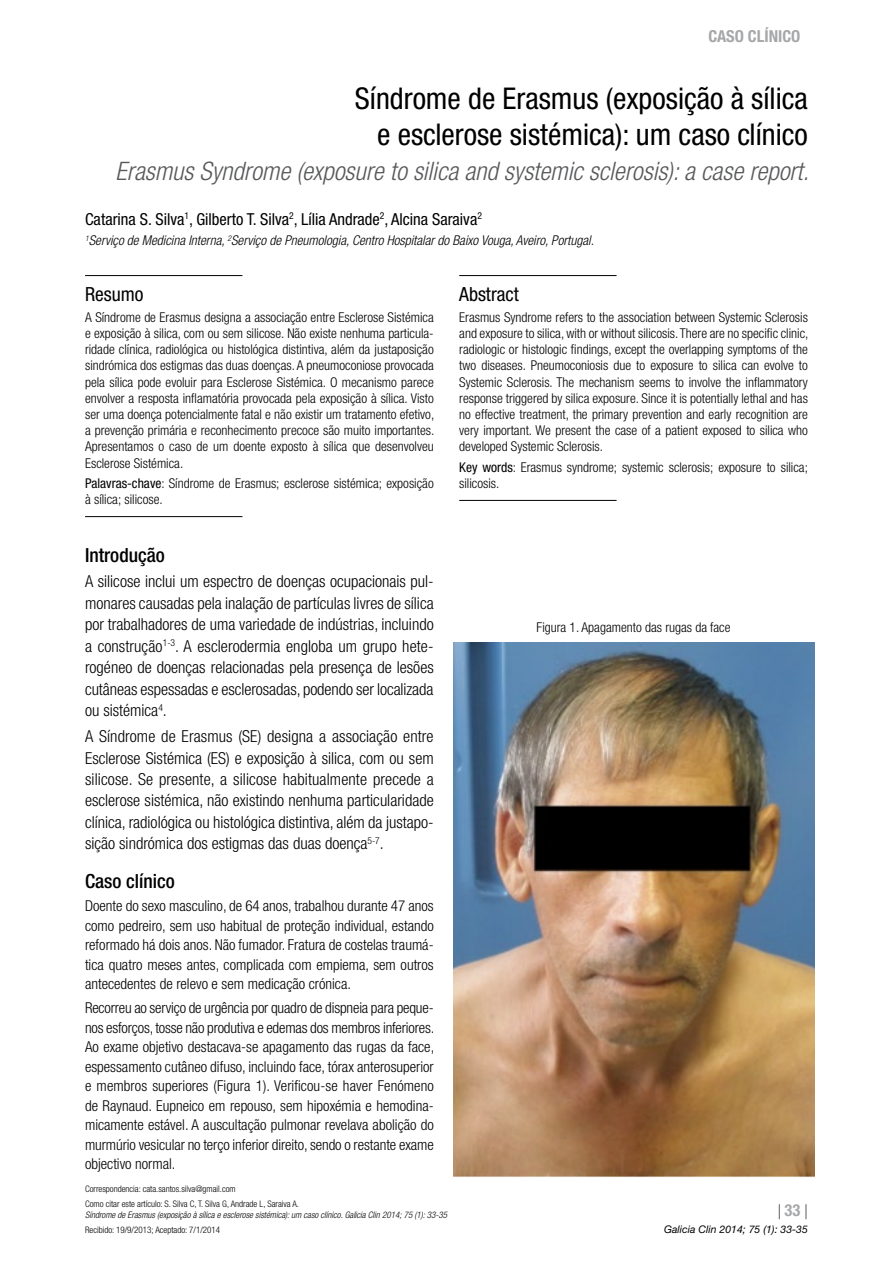
<style>
.page{position:relative;width:893px;height:1263px;background:#fff}
.page>*{position:absolute;margin:0;border:0;box-sizing:border-box;transform-origin:0 0}
.TITULO_ESP{font:condensed 30px/36px "Helvetica Neue";color:#000;text-align:right}
.TITULO_ING{font:italic 300 condensed 25.5px "Helvetica Neue";color:#58595b}
.EPIGRAFE{font:500 condensed 19.5px "Helvetica Neue";color:#000}
.RESUMEN_TITULO{font:condensed 19.5px "Helvetica Neue";color:#000}
.t1{font:300 condensed 16.5px/21.5px "Helvetica Neue";color:#000;text-align:justify}
.AUTORES{font:condensed 16.5px "Helvetica Neue";color:#000}
.TABLAS{font:700 condensed 16.5px "Helvetica Neue";color:#a6a7a9}
.t2{font:300 condensed 15px/19.5px "Helvetica Neue";color:#000;text-align:justify}
.t3{font:100 15px "Helvetica Neue";color:#000}
.RESUMEN-ABSTRACT{font:300 condensed 13.5px/16.2px "Helvetica Neue";color:#000;text-align:justify}
.CENTRO_TRABAJO{font:italic 300 condensed 13.5px "Helvetica Neue";color:#000}
.TABLAS-2{font:300 condensed 13.5px "Helvetica Neue";color:#000}
.t4{font:italic 10.5px "Helvetica Neue";color:#000}
.TABLAS-3{font:italic 300 condensed 9px/10.8px "Helvetica Neue";color:#000}
.TABLAS-4{font:300 condensed 9px "Helvetica Neue";color:#000}
.s1{font-weight:400}
.s2{font-style:normal}
.s3{font-weight:700;font-stretch:condensed;font-size:16.5px;color:#a6a7a9}
</style>
<div class="page">
<hr style="left:85px;top:275px;width:157px;height:1px;background:#000">
<hr style="left:85px;top:516px;width:157px;height:1px;background:#000">
<hr style="left:459px;top:275px;width:158px;height:1px;background:#000">
<hr style="left:459px;top:500px;width:158px;height:1px;background:#000">
<img style="left:453px;top:643px;width:361px;height:534px">
<p class="TABLAS" style="left:708px;top:26px;width:93px">CASO CLÍNICO</p>
<p class="TITULO_ESP" style="left:355px;top:80px;width:455px">Síndrome de Erasmus (exposição à sílica e esclerose sistémica): um caso clínico</p>
<p class="TITULO_ING" style="left:116px;top:156px;width:695px">Erasmus Syndrome (exposure to silica and systemic sclerosis): a case report.</p>
<p class="AUTORES" style="left:85px;top:209px;width:398px">Catarina S. Silva<sup>1</sup>, Gilberto T. Silva<sup>2</sup>, Lília Andrade<sup>2</sup>, Alcina Saraiva<sup>2</sup></p>
<p class="CENTRO_TRABAJO" style="left:85px;top:233px;width:510px"><sup>1</sup>Serviço de Medicina Interna, <sup>2</sup>Serviço de Pneumologia, Centro Hospitalar do Baixo Vouga, Aveiro, Portugal.</p>
<p class="RESUMEN_TITULO" style="left:85px;top:283px;width:60px">Resumo</p>
<p class="RESUMEN-ABSTRACT" style="left:85px;top:309px;width:351px">A Síndrome de Erasmus designa a associação entre Esclerose Sistémica e exposição à silica, com ou sem silicose. Não existe nenhuma particula&shy;ridade clínica, radiológica ou histológica distintiva, além da justaposição sindrómica dos estigmas das duas doenças. A pneumoconiose provocada pela sílica pode evoluir para Esclerose Sistémica. O mecanismo parece envolver a resposta inflamatória provocada pela exposição à sílica. Visto ser uma doença potencialmente fatal e não existir um tratamento efetivo, a prevenção primária e reconhecimento precoce são muito importantes.<br>Apresentamos o caso de um doente exposto à sílica que desenvolveu Esclerose Sistémica.</p>
<p class="RESUMEN-ABSTRACT" style="left:85px;top:475px;width:350px"><span class="s1">Palavras-chave</span>: Síndrome de Erasmus; esclerose sistémica; exposição à sílica; silicose.</p>
<p class="RESUMEN_TITULO" style="left:459px;top:283px;width:61px">Abstract</p>
<p class="RESUMEN-ABSTRACT" style="left:459px;top:309px;width:351px">Erasmus Syndrome refers to the association between Systemic Sclerosis and exposure to silica, with or without silicosis. There are no specific clinic, radiologic or histologic findings, except the overlapping symptoms of the two diseases. Pneumoconiosis due to exposure to silica can evolve to Systemic Sclerosis. The mechanism seems to involve the inflammatory response triggered by silica exposure. Since it is potentially lethal and has no effective treatment, the primary prevention and early recognition are very important. We present the case of a patient exposed to silica who developed Systemic Sclerosis.</p>
<p class="RESUMEN-ABSTRACT" style="left:459px;top:459px;width:350px"><span class="s1">Key words</span>: Erasmus syndrome; systemic sclerosis; exposure to silica; silicosis.</p>
<p class="EPIGRAFE" style="left:85px;top:543px;width:81px">Introdução</p>
<p class="t1" style="left:85px;top:571px;width:350px">A silicose inclui um espectro de doenças ocupacionais pul&shy;monares causadas pela inalação de partículas livres de sílica por trabalhadores de uma variedade de indústrias, incluindo a construção<sup>1-3</sup>. A esclerodermia engloba um grupo hete&shy;rogéneo de doenças relacionadas pela presença de lesões cutâneas espessadas e esclerosadas, podendo ser localizada ou sistémica<sup>4</sup>.</p>
<p class="t1" style="left:85px;top:725px;width:350px">A Síndrome de Erasmus (SE) designa a associação entre Esclerose Sistémica (ES) e exposição à silica, com ou sem silicose. Se presente, a silicose habitualmente precede a esclerose sistémica, não existindo nenhuma particularidade clínica, radiológica ou histológica distintiva, além da justapo&shy;sição sindrómica dos estigmas das duas doença<sup>5-7</sup>.</p>
<p class="EPIGRAFE" style="left:85px;top:869px;width:91px">Caso clínico</p>
<p class="t2" style="left:85px;top:896px;width:350px">Doente do sexo masculino, de 64 anos, trabalhou durante 47 anos como pedreiro, sem uso habitual de proteção individual, estando reformado há dois anos. Não fumador. Fratura de costelas traumá&shy;tica quatro meses antes, complicada com empiema, sem outros antecedentes de relevo e sem medicação crónica.</p>
<p class="t2" style="left:85px;top:998px;width:351px">Recorreu ao serviço de urgência por quadro de dispneia para peque&shy;nos esforços, tosse não produtiva e edemas dos membros inferiores.<br>Ao exame objetivo destacava-se apagamento das rugas da face, espessamento cutâneo difuso, incluindo face, tórax anterosuperior e membros superiores (Figura 1). Verificou-se haver Fenómeno de Raynaud. Eupneico em repouso, sem hipoxémia e hemodina&shy;micamente estável. A auscultação pulmonar revelava abolição do murmúrio vesicular no terço inferior direito, sendo o restante exame objectivo normal.</p>
<p class="TABLAS-4" style="left:85px;top:1184px;width:152px">Correspondencia: cata.santos.silva@gmail.com</p>
<p class="TABLAS-3" style="left:85px;top:1199px;width:364px"><span class="s2">Como citar este artículo: S. Silva C, T. Silva G, Andrade L, Saraiva A.<br></span>Síndrome de Erasmus (exposição à sílica e esclerose sistémica): um caso clínico. Galicia Clin 2014; 75 (1): 33-35</p>
<p class="TABLAS-4" style="left:85px;top:1225px;width:137px">Recibido: 19/9/2013; Aceptado: 7/1/2014</p>
<p class="TABLAS-2" style="left:537px;top:619px;width:195px">Figura 1. Apagamento das rugas da face</p>
<p class="t3" style="left:778px;top:1202px;width:32px">|<span class="s3">33</span>|</p>
<p class="t4" style="left:664px;top:1223px;width:145px">Galicia Clin 2014; 75 (1): 33-35</p>
</div>
